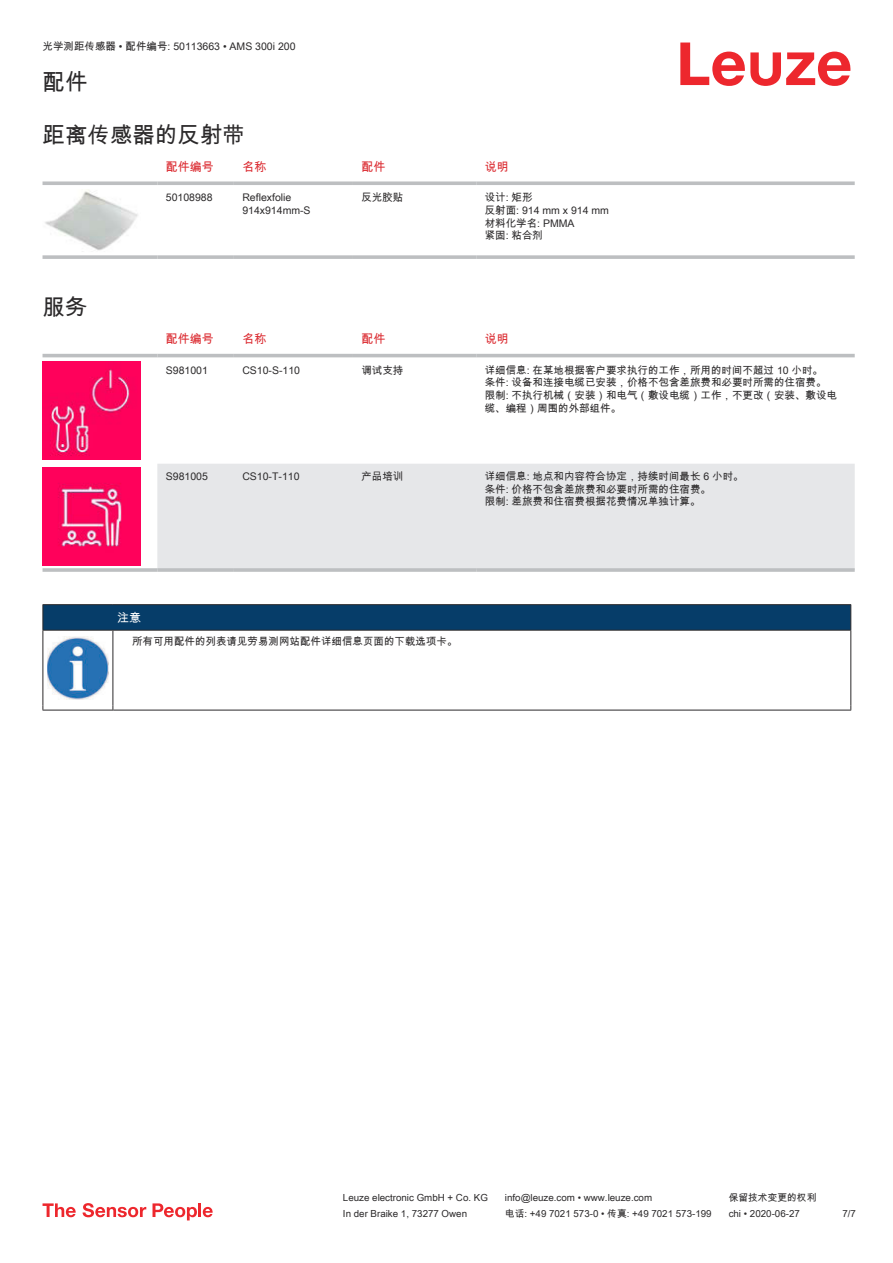
<style>
.page{position:relative;width:893px;height:1263px;background:#fff}
.page>*{position:absolute;margin:0;border:0;box-sizing:border-box;transform-origin:0 0}
.t1{font:22.5px "Arial Unicode MS";color:#2b292a}
.t2{font:12px "Arial Unicode MS";color:#db2a30}
.t3{font:12px "Arial Unicode MS";color:#fff}
.t4{font:10.5px/12.6px "Arial Unicode MS";color:#2b292a}
.t5{font:9.75px "Arial Unicode MS";color:#2b292a}
</style>
<div class="page">
<svg style="left:680px;top:43px;width:170px;height:43px"></svg>
<svg style="left:43px;top:181px;width:114px;height:4px"></svg>
<svg style="left:157px;top:181px;width:77px;height:4px"></svg>
<svg style="left:234px;top:181px;width:119px;height:4px"></svg>
<svg style="left:353px;top:181px;width:123px;height:4px"></svg>
<svg style="left:476px;top:181px;width:379px;height:4px;background:#c4c6c8"></svg>
<svg style="left:43px;top:255px;width:114px;height:4px"></svg>
<svg style="left:157px;top:255px;width:77px;height:4px"></svg>
<svg style="left:234px;top:255px;width:119px;height:4px"></svg>
<svg style="left:353px;top:255px;width:123px;height:4px"></svg>
<svg style="left:476px;top:255px;width:379px;height:4px;background:#c3c5c7"></svg>
<img style="left:45px;top:189px;width:93px;height:63px">
<svg style="left:43px;top:353px;width:812px;height:213px"></svg>
<div style="left:157px;top:464px;width:698px;height:104px;background:#e6e7e9"></div>
<hr style="left:43px;top:354px;width:114px;height:3px;background:#bdbfc1">
<hr style="left:157px;top:354px;width:77px;height:3px;background:#bdbfc1">
<hr style="left:234px;top:354px;width:119px;height:3px;background:#bdbfc1">
<hr style="left:353px;top:354px;width:123px;height:3px;background:#bdbfc1">
<hr style="left:476px;top:354px;width:379px;height:3px;background:#bdbfc1">
<hr style="left:43px;top:568px;width:114px;height:4px;background:#bdbfc1">
<hr style="left:157px;top:568px;width:77px;height:4px;background:#c6c8ca">
<hr style="left:234px;top:568px;width:119px;height:4px;background:#bdbfc1">
<hr style="left:353px;top:568px;width:123px;height:4px;background:#bdbfc1">
<hr style="left:476px;top:568px;width:379px;height:4px;background:#c6c8ca">
<img style="left:43px;top:362px;width:97px;height:97px">
<img style="left:43px;top:468px;width:97px;height:98px">
<svg style="left:44px;top:631px;width:806px;height:79px"></svg>
<hr style="left:43px;top:604px;width:70px;height:1px;background:#2b292a">
<hr style="left:43px;top:630px;width:70px;height:1px;background:#2b292a">
<hr style="left:113px;top:604px;width:738px;height:1px;background:#2b292a">
<svg style="left:43px;top:605px;width:808px;height:25px;background:#063c67"></svg>
<hr style="left:113px;top:630px;width:738px;height:1px;background:#2b292a">
<hr style="left:43px;top:630px;width:1px;height:75px;background:#2b292a">
<hr style="left:113px;top:630px;width:1px;height:75px;background:#2b292a">
<hr style="left:850px;top:630px;width:1px;height:75px;background:#2b292a">
<hr style="left:43px;top:710px;width:70px;height:1px;background:#2b292a">
<hr style="left:113px;top:710px;width:738px;height:1px;background:#2b292a">
<img style="left:47px;top:637px;width:61px;height:62px">
<div style="left:115px;top:631px;width:734px;height:20px;background:#fff"></div>
<svg style="left:43px;top:1203px;width:33px;height:14px"></svg>
<svg style="left:83px;top:1203px;width:63px;height:14px"></svg>
<svg style="left:153px;top:1203px;width:44px;height:17px"></svg>
<hr style="left:198px;top:1203px;width:3px;height:14px;background:#ed272d">
<svg style="left:203px;top:1207px;width:10px;height:10px"></svg>
<p class="t4" style="left:43px;top:40px;width:255px">光学测距传感器 • 配件编号: 50113663 • AMS 300i 200</p>
<h1 class="t1" style="left:43px;top:66px;width:46px">配件</h1>
<h1 class="t1" style="left:43px;top:119px;width:204px">距离传感器的反射带</h1>
<p class="t2" style="left:166px;top:158px;width:49px">配件编号</p>
<p class="t2" style="left:242px;top:158px;width:25px">名称</p>
<p class="t2" style="left:361px;top:158px;width:25px">配件</p>
<p class="t2" style="left:485px;top:158px;width:25px">说明</p>
<p class="t4" style="left:166px;top:191px;width:48px">50108988</p>
<p class="t4" style="left:242px;top:191px;width:70px">Reflexfolie<br>914x914mm-S</p>
<p class="t4" style="left:361px;top:191px;width:43px">反光胶贴</p>
<p class="t4" style="left:485px;top:191px;width:126px">设计: 矩形<br>反射面: 914 mm x 914 mm材料化学名: PMMA<br>紧固: 粘合剂</p>
<h1 class="t1" style="left:43px;top:291px;width:46px">服务</h1>
<p class="t2" style="left:166px;top:330px;width:49px">配件编号</p>
<p class="t2" style="left:242px;top:330px;width:25px">名称</p>
<p class="t2" style="left:361px;top:330px;width:25px">配件</p>
<p class="t2" style="left:485px;top:330px;width:25px">说明</p>
<p class="t4" style="left:166px;top:364px;width:44px">S981001</p>
<p class="t4" style="left:242px;top:364px;width:59px">CS10-S-110</p>
<p class="t4" style="left:361px;top:364px;width:43px">调试支持</p>
<p class="t4" style="left:485px;top:364px;width:354px">详细信息: 在某地根据客户要求执行的工作，所用的时间不超过 10 小时。<br>条件: 设备和连接电缆已安装，价格不包含差旅费和必要时所需的住宿费。限制: 不执行机械（安装）和电气（敷设电缆）工作，不更改（安装、敷设电缆、编 程）周围的外部组件。</p>
<p class="t4" style="left:166px;top:470px;width:44px">S981005</p>
<p class="t4" style="left:242px;top:470px;width:59px">CS10-T-110</p>
<p class="t4" style="left:361px;top:470px;width:43px">产品培训</p>
<p class="t4" style="left:485px;top:470px;width:261px">详细信息: 地点和内容符合协定，持续时间最长 6 小时。条件: 价格不包含差旅费和必要时所需的住宿费。<br>限制: 差旅费和住宿费根据花费情况单独计算。</p>
<p class="t3" style="left:117px;top:609px;width:25px">注意</p>
<p class="t4" style="left:132px;top:635px;width:327px">所有可用配件的列表请见劳易测网站配件详细信息页面的下载选项卡。</p>
<p class="t5" style="left:343px;top:1191px;width:146px">Leuze electronic GmbH + Co. KG</p>
<p class="t5" style="left:505px;top:1191px;width:149px">info@leuze.com • www.leuze.com</p>
<p class="t5" style="left:729px;top:1191px;width:89px">保留技术变更的权利</p>
<p class="t5" style="left:343px;top:1206px;width:126px">In der Braike 1, 73277 Owen</p>
<p class="t5" style="left:505px;top:1206px;width:208px">电话: +49 7021 573-0 • 传真: +49 7021 573-199</p>
<p class="t5" style="left:729px;top:1206px;width:73px">chi • 2020-06-27</p>
<p class="t5" style="left:842px;top:1206px;width:15px">7 /7</p>
</div>
